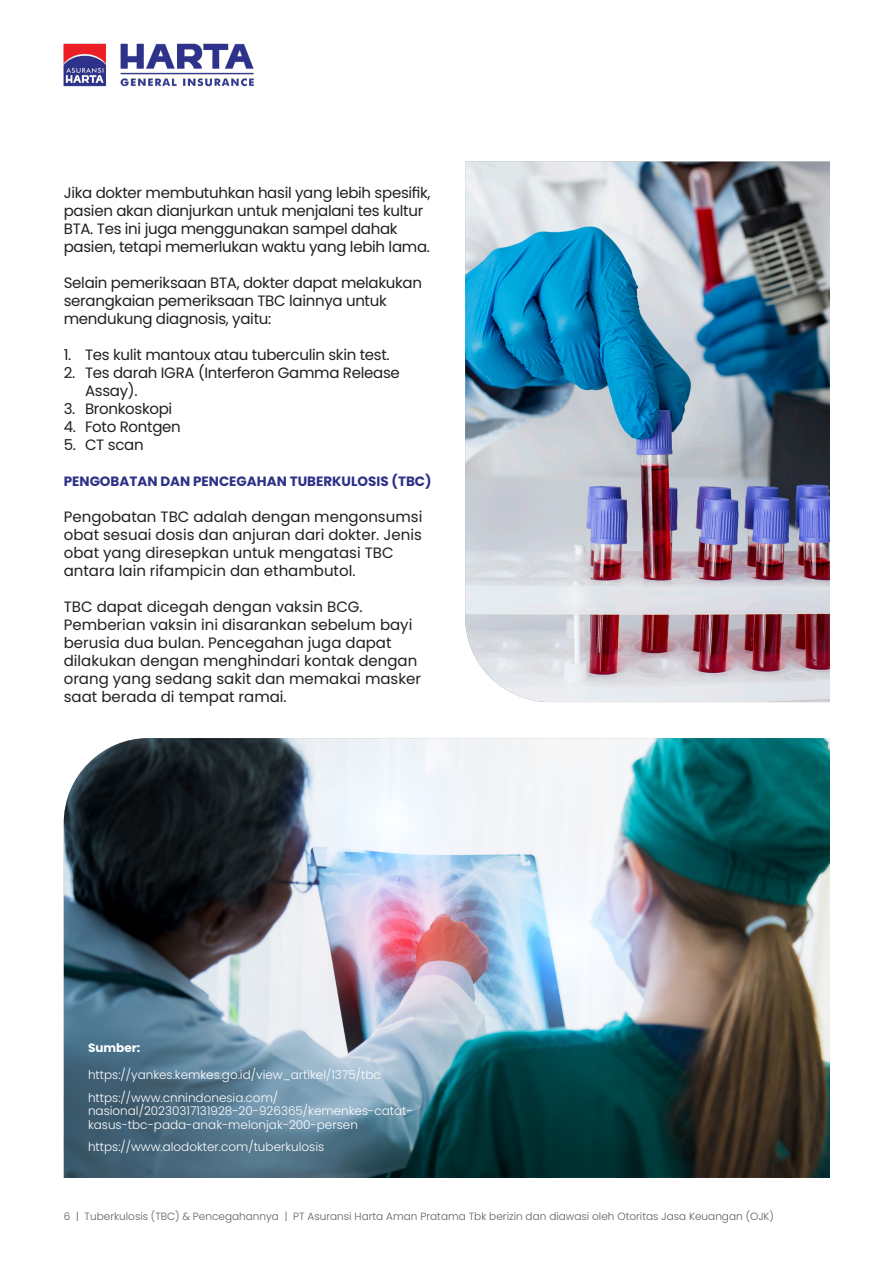
<style>
.page{position:relative;width:893px;height:1263px;background:#fff}
.page>*{position:absolute;margin:0;border:0;box-sizing:border-box;transform-origin:0 0}
.t1{font:15px/18px "Poppins";letter-spacing:-.02em;color:#231f20}
.t2{font:15px/18px "Poppins";color:#231f20}
.t3{font:700 13.5px "Poppins";color:#2e3087}
.t4{font:300 12px/13.5px "Poppins";color:#fff}
.t5{font:700 12px "Poppins";color:#fff}
.t6{font:300 10.5px "Poppins";color:#5d5f5e}
</style>
<div class="page">
<img style="left:465px;top:162px;width:365px;height:540px">
<img style="left:64px;top:738px;width:766px;height:440px">
<img style="left:64px;top:43px;width:190px;height:44px">
<p class="t1" style="left:64px;top:184px;width:368px">Jika dokter membutuhkan hasil yang lebih spesifik, pasien akan dianjurkan untuk menjalani tes kultur BTA. Tes ini juga menggunakan sampel dahak pasien, tetapi memerlukan waktu yang lebih lama.</p>
<p class="t1" style="left:64px;top:274px;width:360px">Selain pemeriksaan BTA, dokter dapat melakukan serangkaian pemeriksaan TBC lainnya untuk mendukung diagnosis, yaitu:</p>
<p class="t1" style="left:64px;top:346px;width:327px">1. Tes kulit mantoux atau tuberculin skin test.</p>
<p class="t1" style="left:85px;top:364px;width:316px;text-indent:-21px">2. Tes darah IGRA (Interferon Gamma Release<br>Assay).</p>
<p class="t1" style="left:64px;top:400px;width:110px">3. Bronkoskopi</p>
<p class="t1" style="left:64px;top:418px;width:118px">4. Foto Rontgen</p>
<p class="t1" style="left:64px;top:436px;width:81px">5. CT scan</p>
<p class="t3" style="left:64px;top:473px;width:369px">PENGOBATAN DAN PENCEGAHAN TUBERKULOSIS (TBC)</p>
<p class="t2" style="left:64px;top:508px;width:360px">Pengobatan TBC adalah dengan mengonsumsi obat sesuai dosis dan anjuran dari dokter. Jenis obat yang diresepkan untuk mengatasi TBC antara lain rifampicin dan ethambutol.</p>
<p class="t2" style="left:64px;top:598px;width:359px">TBC dapat dicegah dengan vaksin BCG.<br>Pemberian vaksin ini disarankan sebelum bayi berusia dua bulan. Pencegahan juga dapat dilakukan dengan menghindari kontak dengan orang yang sedang sakit dan memakai masker saat berada di tempat ramai.</p>
<p class="t5" style="left:88px;top:1041px;width:54px">Sumber:</p>
<p class="t4" style="left:88px;top:1068px;width:294px">https://yankes.kemkes.go.id/view_artikel/1375/tbc</p>
<p class="t4" style="left:88px;top:1091px;width:326px">https://www.cnnindonesia.com/ nasional/20230317131928-20-926365/kemenkes-catat&shy;kasus-tbc-pada-anak-melonjak-200-persen</p>
<p class="t4" style="left:88px;top:1140px;width:238px">https://www.alodokter.com/tuberkulosis</p>
<p class="t6" style="left:64px;top:1210px;width:712px">6 | Tuberkulosis (TBC) &amp; Pencegahannya | PT Asuransi Harta Aman Pratama Tbk berizin dan diawasi oleh Otoritas Jasa Keuangan (OJK)</p>
</div>
